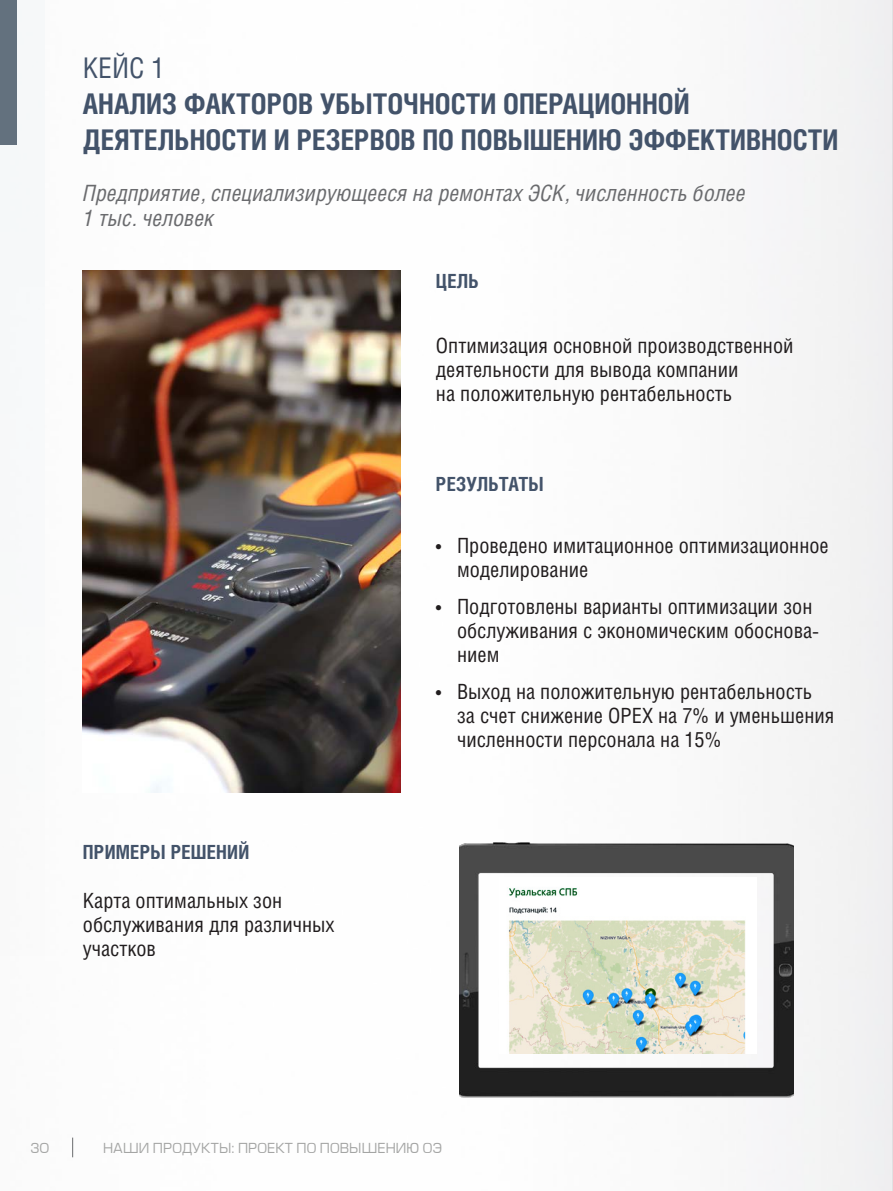
<style>
.page{position:relative;width:893px;height:1191px;background:#fff}
.page>*{position:absolute;margin:0;border:0;box-sizing:border-box;transform-origin:0 0}
.Case_Title{font:700 28.5px/36px "Helios Cond C";color:#43536a}
.Tag_Line{font:italic 22.5px/24px "Helios Cond C";color:#6a6b6e}
.Text{font:21px/24px "Helios Cond C";color:#211d1e}
.Section_sub{font:700 19.5px "Helios Cond C";letter-spacing:.01em;color:#43536a}
.Master_Text{font:13.5px "Europe Normal";letter-spacing:.01em;color:#a4a5a4}
.s1{font-weight:400}
</style>
<div class="page">
<img style="left:72px;top:0;width:821px;height:1191px">
<svg style="left:72px;top:1137px;width:1px;height:20px"></svg>
<img style="left:83px;top:270px;width:318px;height:522px">
<div style="left:0;top:0;width:45px;height:1191px;background:#f8f9fa"></div>
<div style="left:0;top:0;width:17px;height:145px;background:#63717e"></div>
<img style="left:459px;top:837px;width:334px;height:264px">
<img style="left:500px;top:878px;width:256px;height:175px">
<svg style="left:884px;top:1179px;width:9px;height:12px"></svg>
<p class="Case_Title" style="left:83px;top:49px;width:757px"><span class="s1">КЕЙС 1<br></span>АНАЛИЗ ФАКТОРОВ УБЫТОЧНОСТИ ОПЕРАЦИОННОЙ<br>ДЕЯТЕЛЬНОСТИ И РЕЗЕРВОВ ПО ПОВЫШЕНИЮ ЭФФЕКТИВНОСТИ</p>
<p class="Tag_Line" style="left:83px;top:181px;width:664px">Предприятие, специализирующееся на ремонтах ЭСК, численность более<br>1 тыс. человек</p>
<p class="Section_sub" style="left:436px;top:269px;width:44px">ЦЕЛЬ</p>
<p class="Text" style="left:436px;top:333px;width:359px">Оптимизация основной производственной деятельности для вывода компании<br>на положительную рентабельность</p>
<p class="Section_sub" style="left:436px;top:472px;width:109px">РЕЗУЛЬТАТЫ</p>
<p class="Section_sub" style="left:83px;top:840px;width:168px">ПРИМЕРЫ РЕШЕНИЙ</p>
<p class="Text" style="left:83px;top:888px;width:253px">Карта оптимальных зон обслуживания для различных участков</p>
<p class="Text" style="left:457px;top:533px;width:373px;text-indent:-21px">• Проведено имитационное оптимизационное моделирование</p>
<p class="Text" style="left:457px;top:594px;width:364px;text-indent:-21px">• Подготовлены варианты оптимизации зон обслуживания с экономическим обоснова&shy;нием</p>
<p class="Text" style="left:457px;top:678px;width:379px;text-indent:-21px">• Выход на положительную рентабельность за счет снижение OPEX на 7% и уменьшения численности персонала на 15%</p>
<p class="Master_Text" style="left:31px;top:1140px;width:20px">30</p>
<p class="Master_Text" style="left:103px;top:1140px;width:340px">НАШИ ПРОДУКТЫ: ПРОЕКТ ПО ПОВЫШЕНИЮ ОЭ</p>
</div>
